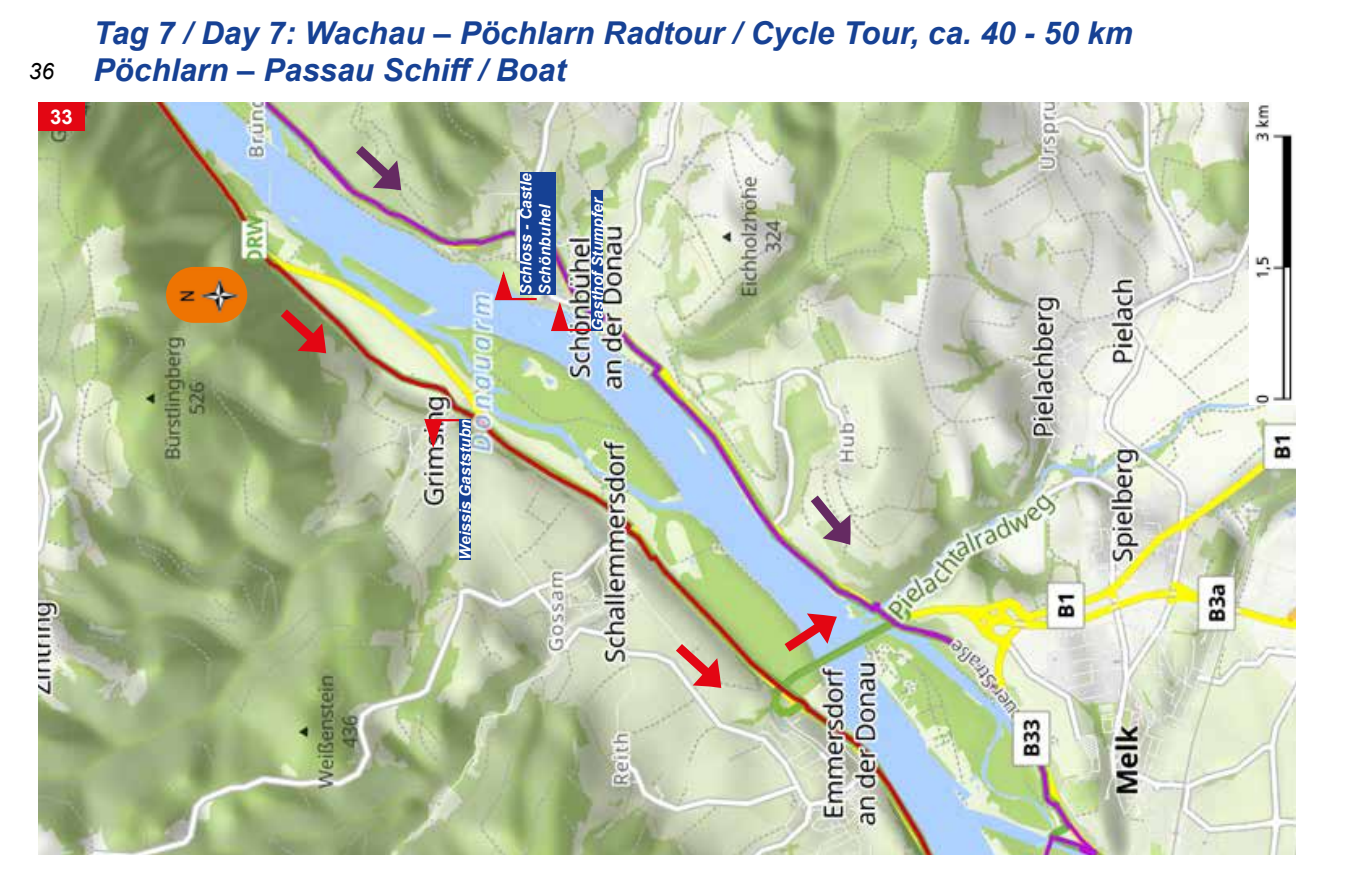
<style>
.page{position:relative;width:1372px;height:893px;background:#fff}
.page>*{position:absolute;margin:0;border:0;box-sizing:border-box;transform-origin:0 0}
.t1{font:italic 700 31.5px/37.8px "Arial";color:#164194}
.t2{font:italic 22.5px "Arial";color:#000}
.t3{font:700 20.25px "Arial";color:#fff}
.t4{font:italic 700 15.75px/18.9px "Arial";color:#fff}
</style>
<div class="page">
<img style="left:38px;top:102px;width:1257px;height:753px">
<div style="left:167px;top:268px;width:79px;height:54px;background:#ee7402;border-radius:27px"></div>
<img style="left:179px;top:268px;width:67px;height:54px">
<div style="left:166px;top:267px;width:81px;height:56px;border:2px solid #ee7402;border-radius:27px"></div>
<img style="left:1249px;top:102px;width:46px;height:302px">
<svg style="left:423px;top:418px;width:45px;height:34px"></svg>
<svg style="left:493px;top:267px;width:46px;height:34px"></svg>
<svg style="left:549px;top:298px;width:46px;height:34px"></svg>
<div style="left:459px;top:419px;width:11px;height:141px;background:#164194"></div>
<div style="left:591px;top:190px;width:12px;height:141px;background:#164194"></div>
<div style="left:520px;top:172px;width:35px;height:123px;background:#164194"></div>
<svg style="left:271px;top:300px;width:56px;height:55px;background:#936647"></svg>
<svg style="left:666px;top:635px;width:56px;height:54px;background:#d3a395"></svg>
<svg style="left:774px;top:612px;width:64px;height:48px;background:#b99d8a"></svg>
<svg style="left:346px;top:137px;width:56px;height:55px;background:#aca897"></svg>
<svg style="left:801px;top:486px;width:50px;height:60px;background:#c2bab4"></svg>
<div style="left:38px;top:102px;width:46px;height:29px;background:#e30613"></div>
<p class="t2" style="left:29px;top:57px;width:27px">36</p>
<p class="t3" style="left:50px;top:102px;width:24px">33</p>
<p class="t1" style="left:94px;top:15px;width:1040px">Tag 7 / Day 7: Wachau ‒ Pöchlarn Radtour / Cycle Tour, ca. 40 - 50 km<br>Pöchlarn ‒ Passau Schiff / Boat</p>
<p class="t4" style="left:517px;top:295px;width:123px;rotate:-90deg">Schloss - Castle<br>Schönbuhel</p>
<p class="t4" style="left:588px;top:331px;width:136px;rotate:-90deg">Gasthof Stumpfer</p>
<p class="t4" style="left:456px;top:560px;width:142px;rotate:-90deg">Weissis Gaststubn</p>
</div>
